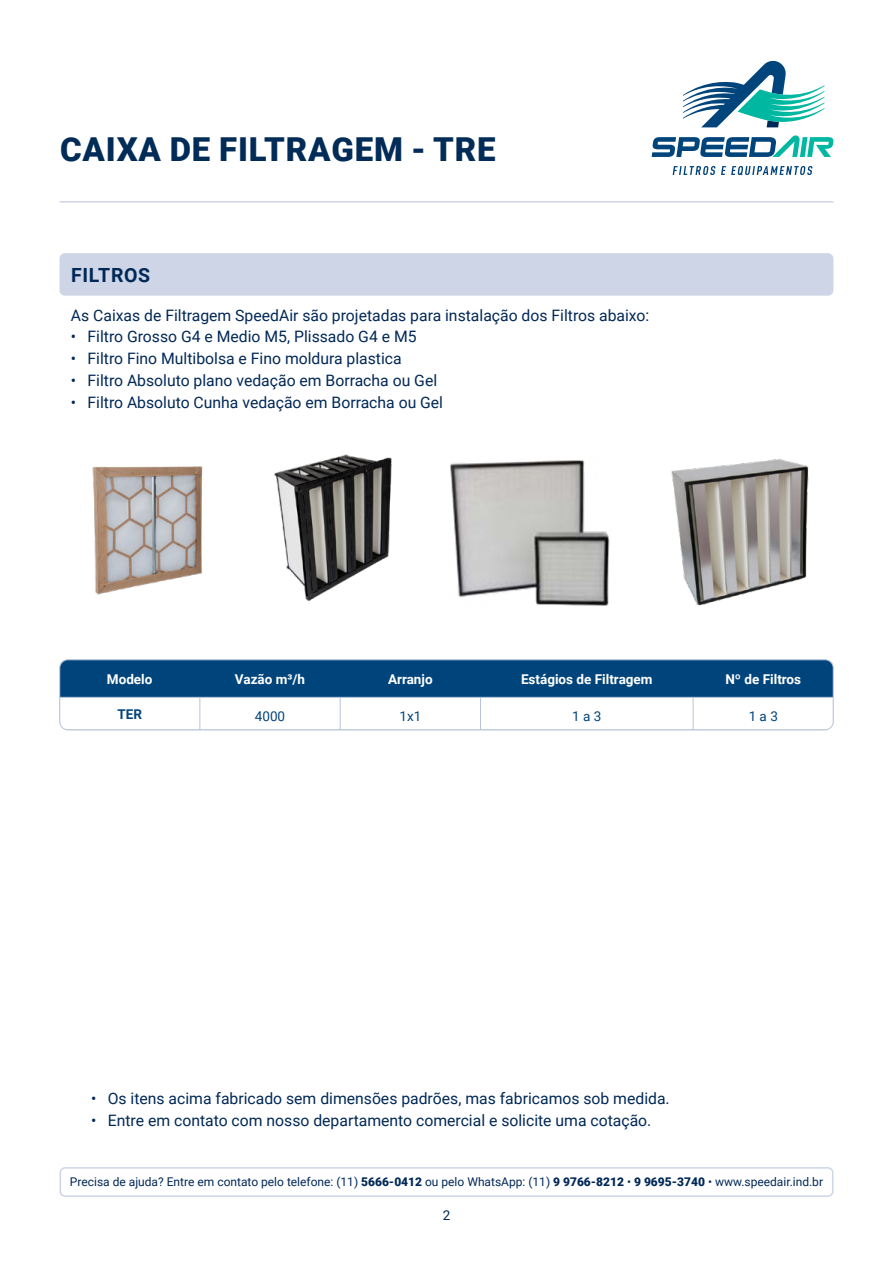
<style>
.page{position:relative;width:893px;height:1263px;background:#fff}
.page>*{position:absolute;margin:0;border:0;box-sizing:border-box;transform-origin:0 0}
.t1{font:900 33px "Roboto";letter-spacing:.025em;color:#002c57}
.t2{font:700 19.5px "Roboto";letter-spacing:.035em;color:#002856}
.t3{font:15.75px "Roboto";color:#002856}
.t4{font:700 13.5px "Roboto";color:#fff}
.t5{font:13.5px "Roboto";color:#00447c}
.t6{font:700 13.5px "Roboto";color:#00447c}
.t7{font:13.5px "Roboto";color:#002856}
.t8{font:12px "Roboto";color:#002856}
.s1{font-weight:900}
</style>
<div class="page">
<svg style="left:652px;top:135px;width:182px;height:22px"></svg>
<svg style="left:673px;top:166px;width:139px;height:9px"></svg>
<svg style="left:683px;top:60px;width:141px;height:67px"></svg>
<hr style="left:60px;top:201px;width:773px;height:2px;background:#cdd5e6">
<div style="left:60px;top:1167px;width:773px;height:30px;border:2px solid #cdd5e6;border-radius:5px"></div>
<div style="left:60px;top:660px;width:773px;height:37px;background:#00447c"></div>
<hr style="left:60px;top:697px;width:1px;height:33px;background:#b8c4db">
<hr style="left:60px;top:697px;width:140px;height:1px;background:#b8c4db">
<hr style="left:200px;top:697px;width:140px;height:1px;background:#b8c4db">
<hr style="left:340px;top:697px;width:140px;height:1px;background:#b8c4db">
<hr style="left:480px;top:697px;width:213px;height:1px;background:#b8c4db">
<hr style="left:693px;top:697px;width:140px;height:1px;background:#b8c4db">
<hr style="left:200px;top:697px;width:1px;height:33px;background:#b8c4db">
<hr style="left:340px;top:697px;width:1px;height:33px;background:#b8c4db">
<hr style="left:480px;top:697px;width:1px;height:33px;background:#b8c4db">
<hr style="left:693px;top:697px;width:1px;height:33px;background:#b8c4db">
<hr style="left:833px;top:697px;width:1px;height:33px;background:#b8c4db">
<hr style="left:60px;top:730px;width:140px;height:1px;background:#b8c4db">
<hr style="left:200px;top:730px;width:140px;height:1px;background:#b8c4db">
<hr style="left:340px;top:730px;width:140px;height:1px;background:#b8c4db">
<hr style="left:480px;top:730px;width:213px;height:1px;background:#b8c4db">
<hr style="left:693px;top:730px;width:140px;height:1px;background:#b8c4db">
<div style="left:60px;top:659px;width:773px;height:71px;border:1px solid #b8c4db;border-radius:8px"></div>
<div style="left:60px;top:253px;width:773px;height:43px;background:#cdd5e6;border-radius:5px"></div>
<img style="left:274px;top:454px;width:118px;height:147px">
<img style="left:671px;top:459px;width:138px;height:147px">
<img style="left:92px;top:466px;width:111px;height:129px">
<img style="left:450px;top:460px;width:160px;height:146px">
<h1 class="t1" style="left:60px;top:126px;width:437px">CAIXA DE FILTRAGEM - TRE</h1>
<p class="t2" style="left:71px;top:261px;width:81px">FILTROS</p>
<p class="t3" style="left:71px;top:304px;width:580px">As Caixas de Filtragem SpeedAir são projetadas para instalação dos Filtros abaixo:</p>
<p class="t3" style="left:71px;top:326px;width:347px">• Filtro Grosso G4 e Medio M5, Plissado G4 e M5</p>
<p class="t3" style="left:71px;top:348px;width:332px">• Filtro Fino Multibolsa e Fino moldura plastica</p>
<p class="t3" style="left:71px;top:370px;width:368px">• Filtro Absoluto plano vedação em Borracha ou Gel</p>
<p class="t3" style="left:71px;top:391px;width:374px">• Filtro Absoluto Cunha vedação em Borracha ou Gel</p>
<p class="t4" style="left:107px;top:669px;width:47px">Modelo</p>
<p class="t4" style="left:235px;top:669px;width:72px">Vazão m³/h</p>
<p class="t4" style="left:388px;top:669px;width:46px">Arranjo</p>
<p class="t4" style="left:521px;top:669px;width:133px">Estágios de Filtragem</p>
<p class="t4" style="left:725px;top:669px;width:77px">Nº de Filtros</p>
<p class="t6" style="left:117px;top:704px;width:26px">TER</p>
<p class="t5" style="left:255px;top:706px;width:32px">4000</p>
<p class="t5" style="left:399px;top:706px;width:23px">1x1</p>
<p class="t5" style="left:572px;top:706px;width:31px">1 a 3</p>
<p class="t5" style="left:749px;top:706px;width:31px">1 a 3</p>
<p class="t3" style="left:91px;top:1087px;width:580px">• Os itens acima fabricado sem dimensões padrões, mas fabricamos sob medida.</p>
<p class="t3" style="left:91px;top:1109px;width:562px">• Entre em contato com nosso departamento comercial e solicite uma cotação.</p>
<p class="t8" style="left:70px;top:1173px;width:755px">Precisa de ajuda? Entre em contato pelo telefone: (11) <span class="s1">5666-0412</span> ou pelo WhatsApp: (11) <span class="s1">9 9766-8212</span> • <span class="s1">9 9695-3740</span> • www.speedair.ind.br</p>
<p class="t7" style="left:443px;top:1206px;width:9px">2</p>
</div>
